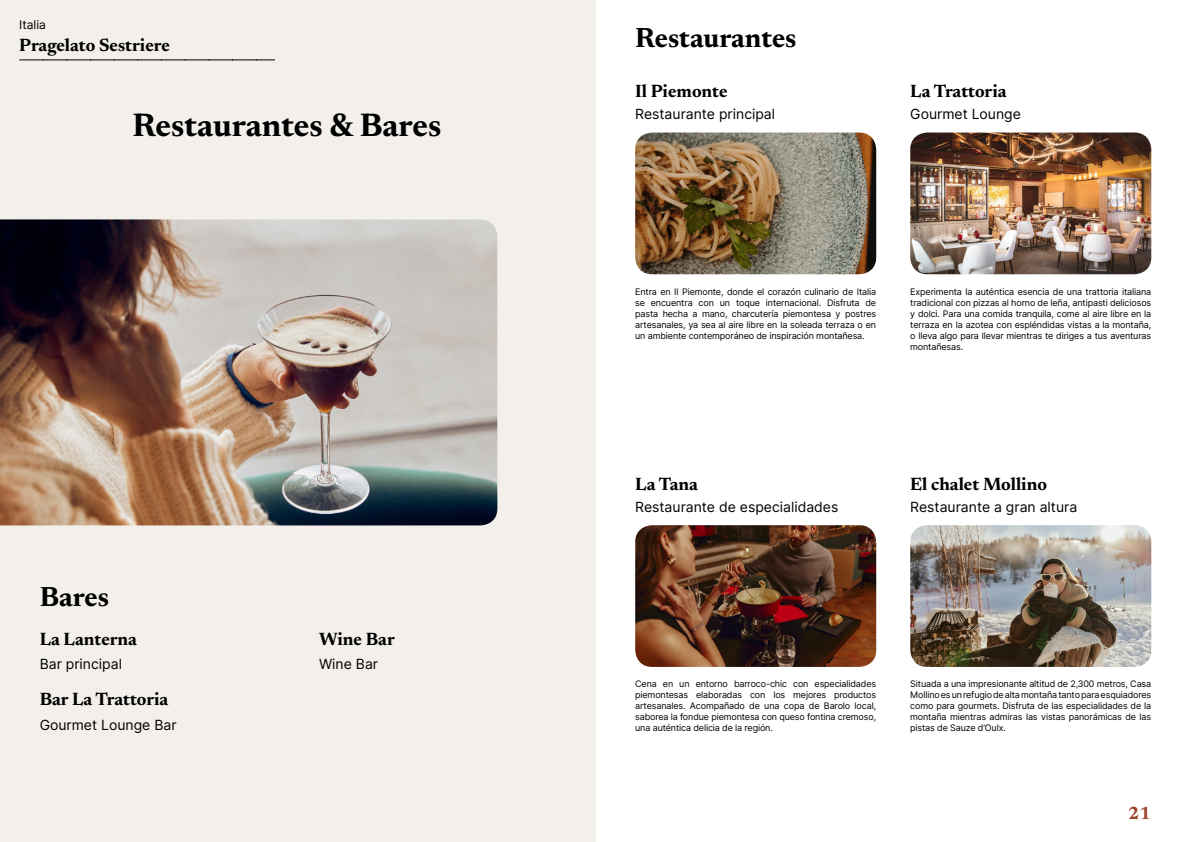
<style>
.page{position:relative;width:1191px;height:842px;background:#fff}
.page>*{position:absolute;margin:0;border:0;box-sizing:border-box;transform-origin:0 0}
.t1{font:700 33px "Newsreader 24 pt";color:#000}
.t2{font:700 28px "Newsreader 24 pt";color:#000}
.t3{font:700 18px "Newsreader 24 pt";color:#000}
.t4{font:700 18px "Newsreader 24 pt";color:#9d432c}
.t5{font:14px "Inter";color:#000}
.t6{font:12px "Inter";color:#000}
.t7{font:9px/11px "Inter";letter-spacing:-.015em;color:#000;text-align:justify}
</style>
<div class="page">
<div style="left:0;top:0;width:595px;height:842px;background:#f3f0ec"></div>
<img style="left:0;top:219px;width:497px;height:306px">
<img style="left:635px;top:133px;width:241px;height:141px">
<img style="left:635px;top:525px;width:241px;height:142px">
<img style="left:910px;top:525px;width:241px;height:142px">
<img style="left:910px;top:133px;width:241px;height:141px">
<svg style="left:20px;top:60px;width:255px;height:1px"></svg>
<h3 class="t6" style="left:19px;top:15px;width:28px">Italia</h3>
<h3 class="t3" style="left:19px;top:32px;width:152px">Pragelato Sestriere</h3>
<h1 class="t1" style="left:133px;top:101px;width:310px">Restaurantes &amp; Bares</h1>
<h2 class="t2" style="left:40px;top:576px;width:71px">Bares</h2>
<h3 class="t3" style="left:40px;top:626px;width:99px">La Lanterna</h3>
<h3 class="t5" style="left:40px;top:654px;width:84px">Bar principal</h3>
<h3 class="t3" style="left:40px;top:687px;width:130px">Bar La Trattoria</h3>
<h3 class="t5" style="left:40px;top:715px;width:138px">Gourmet Lounge Bar</h3>
<h3 class="t3" style="left:319px;top:626px;width:77px">Wine Bar</h3>
<h3 class="t5" style="left:319px;top:654px;width:61px">Wine Bar</h3>
<h2 class="t2" style="left:635px;top:18px;width:163px">Restaurantes</h2>
<h3 class="t3" style="left:635px;top:78px;width:94px">Il Piemonte</h3>
<h3 class="t5" style="left:635px;top:104px;width:141px">Restaurante principal</h3>
<h3 class="t3" style="left:910px;top:78px;width:98px">La Trattoria</h3>
<h3 class="t5" style="left:910px;top:104px;width:112px">Gourmet Lounge</h3>
<p class="t7" style="left:635px;top:286px;width:242px">Entra en Il Piemonte, donde el corazón culinario de Italia se encuentra con un toque internacional. Disfruta de pasta hecha a mano, charcutería piemontesa y postres artesanales, ya sea al aire libre en la soleada terraza o en un ambiente contemporáneo de inspiración montañesa.</p>
<p class="t7" style="left:910px;top:286px;width:242px">Experimenta la auténtica esencia de una trattoria italiana tradicional con pizzas al horno de leña, antipasti deliciosos y dolci. Para una comida tranquila, come al aire libre en la terraza en la azotea con espléndidas vistas a la montaña, o lleva algo para llevar mientras te diriges a tus aventuras montañesas.</p>
<h3 class="t3" style="left:635px;top:471px;width:64px">La Tana</h3>
<h3 class="t5" style="left:635px;top:496px;width:205px">Restaurante de especialidades</h3>
<h3 class="t3" style="left:910px;top:471px;width:138px">El chalet Mollino</h3>
<h3 class="t5" style="left:910px;top:496px;width:168px">Restaurante a gran altura</h3>
<p class="t7" style="left:635px;top:678px;width:242px">Cena en un entorno barroco-chic con especialidades piemontesas elaboradas con los mejores productos artesanales. Acompañado de una copa de Barolo local, saborea la fondue piemontesa con queso fontina cremoso, una auténtica delicia de la región.</p>
<p class="t7" style="left:910px;top:678px;width:242px">Situada a una impresionante altitud de 2,300 metros, Casa Mollino es un refugio de alta montaña tanto para esquiadores como para gourmets. Disfruta de las especialidades de la montaña mientras admiras las vistas panorámicas de las pistas de Sauze d’Oulx.</p>
<h3 class="t4" style="left:1128px;top:800px;width:24px">21</h3>
</div>
